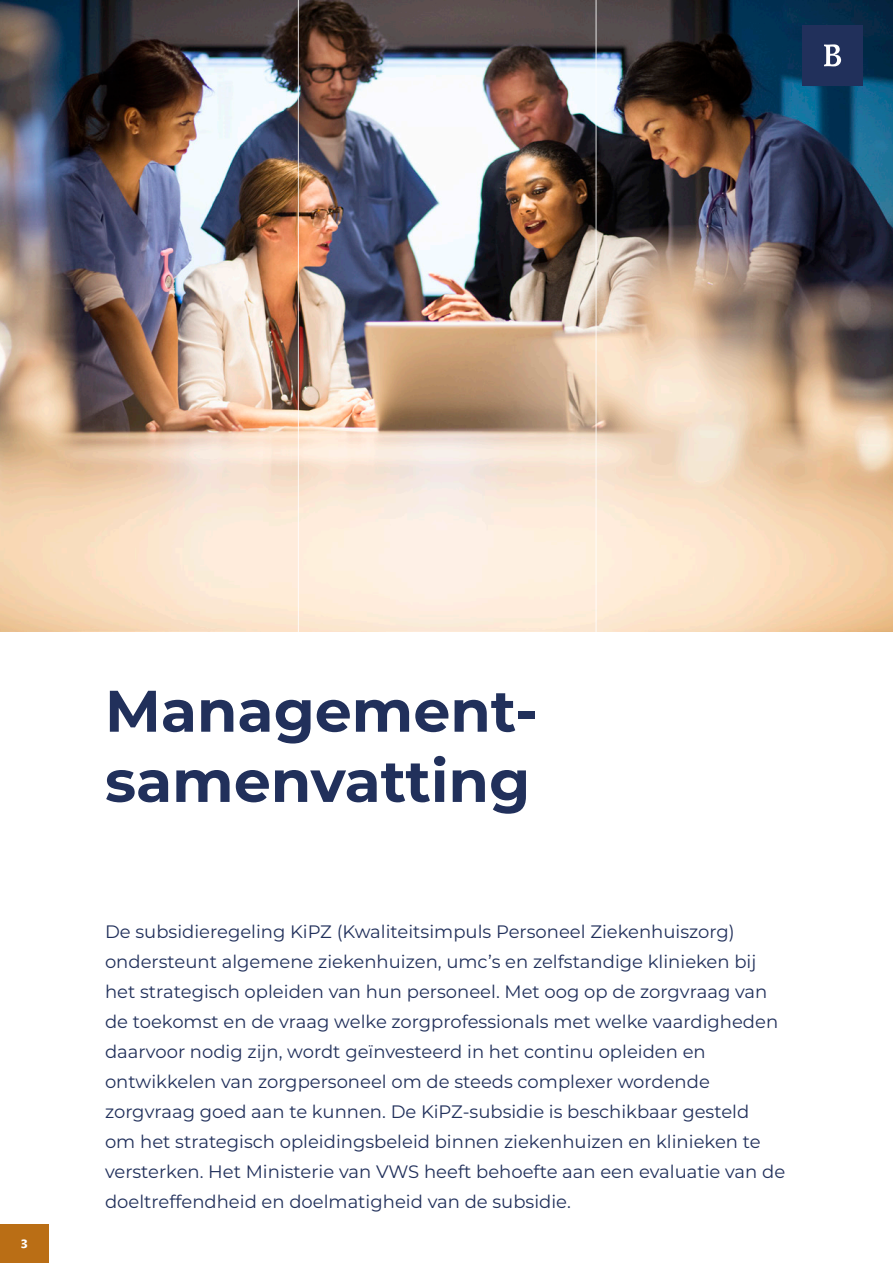
<style>
.page{position:relative;width:893px;height:1263px;background:#fff}
.page>*{position:absolute;margin:0;border:0;box-sizing:border-box;transform-origin:0 0}
.Heading{font:700 58.5px/70.2px "Montserrat";color:#21305b}
.Inleiding{font:18px/30px "Montserrat";color:#21305b}
.t1{font:700 12px "Mendoza Roman Std";color:#fff}
</style>
<div class="page">
<img style="left:0;top:0;width:893px;height:631px">
<hr style="left:298px;top:0;width:1px;height:639px;background:#fff">
<hr style="left:595px;top:0;width:2px;height:639px;background:#fff">
<div style="left:802px;top:25px;width:60px;height:60px;background:#21305b"></div>
<svg style="left:824px;top:44px;width:17px;height:22px"></svg>
<div style="left:0;top:1224px;width:49px;height:39px;background:#ba6e15"></div>
<p class="t1" style="left:21px;top:1236px;width:9px">3</p>
<h1 class="Heading" style="left:105px;top:673px;width:435px">Management&shy;samenvatting</h1>
<p class="Inleiding" style="left:105px;top:916px;width:682px">De subsidieregeling KiPZ (Kwaliteitsimpuls Personeel Ziekenhuiszorg) ondersteunt algemene ziekenhuizen, umc’s en zelfstandige klinieken bij het strategisch opleiden van hun personeel. Met oog op de zorgvraag van de toekomst en de vraag welke zorgprofessionals met welke vaardigheden daarvoor nodig zijn, wordt geïnvesteerd in het continu opleiden en ontwikkelen van zorgpersoneel om de steeds complexer wordende zorgvraag goed aan te kunnen. De KiPZ-subsidie is beschikbaar gesteld<br>om het strategisch opleidingsbeleid binnen ziekenhuizen en klinieken te versterken. Het Ministerie van VWS heeft behoefte aan een evaluatie van de doeltreffendheid en doelmatigheid van de subsidie.</p>
</div>
